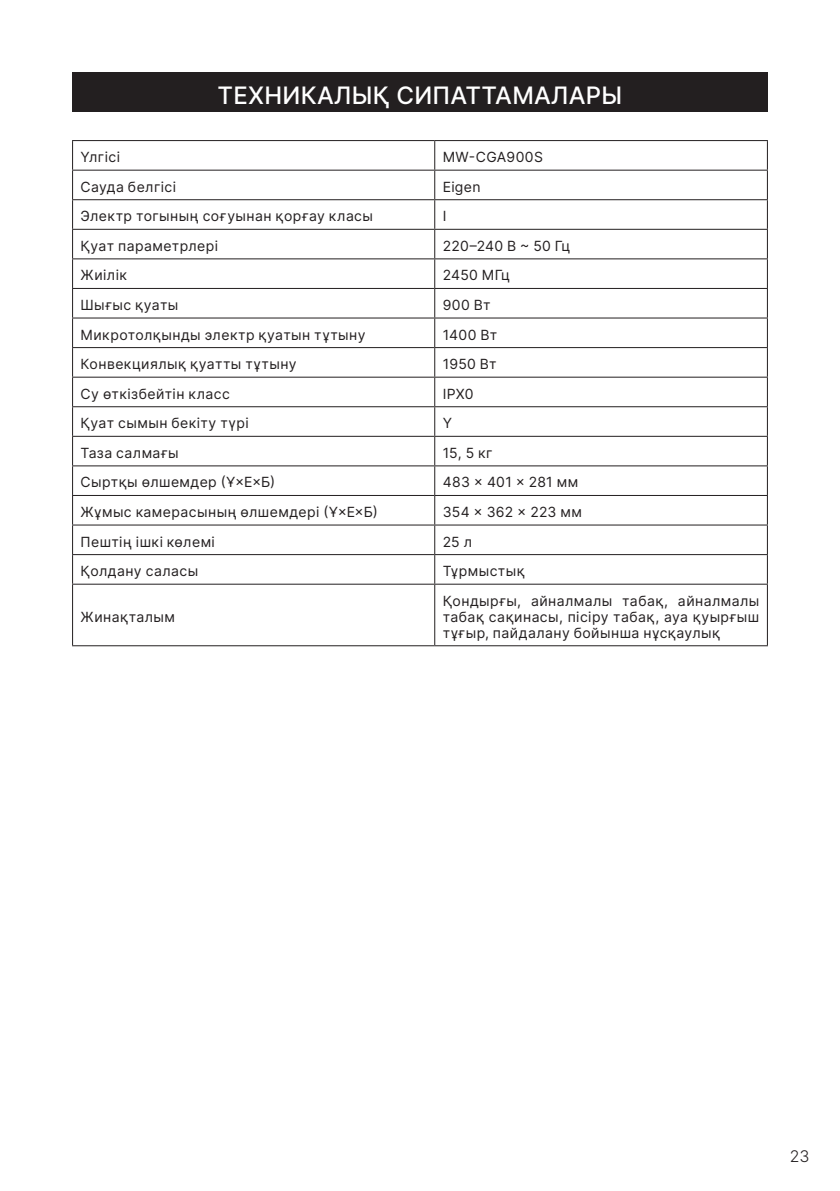
<style>
.page{position:relative;width:840px;height:1191px;background:#fff}
.page>*{position:absolute;margin:0;border:0;box-sizing:border-box;transform-origin:0 0}
.Заголовок_раздела{font:24px "Inter V";letter-spacing:.01em;color:#fff}
.t1{font:16px "Inter V";color:#231f20}
.t2{font:14px/16px "Inter V";letter-spacing:.03em;color:#231f20;text-align:justify}
.t3{font:14px "Inter V";letter-spacing:.01em;color:#231f20}
</style>
<div class="page">
<svg style="left:73px;top:141px;width:693px;height:504px"></svg>
<hr style="left:72px;top:140px;width:362px;height:1px;background:#231f20">
<hr style="left:434px;top:140px;width:333px;height:1px;background:#231f20">
<hr style="left:72px;top:170px;width:362px;height:1px;background:#231f20">
<hr style="left:434px;top:170px;width:333px;height:1px;background:#231f20">
<hr style="left:72px;top:199px;width:362px;height:1px;background:#231f20">
<hr style="left:434px;top:199px;width:333px;height:1px;background:#231f20">
<hr style="left:72px;top:229px;width:362px;height:1px;background:#231f20">
<hr style="left:434px;top:229px;width:333px;height:1px;background:#231f20">
<hr style="left:72px;top:258px;width:362px;height:1px;background:#231f20">
<hr style="left:434px;top:258px;width:333px;height:1px;background:#231f20">
<hr style="left:72px;top:288px;width:362px;height:1px;background:#231f20">
<hr style="left:434px;top:288px;width:333px;height:1px;background:#231f20">
<hr style="left:72px;top:317px;width:362px;height:1px;background:#231f20">
<hr style="left:434px;top:317px;width:333px;height:1px;background:#231f20">
<hr style="left:72px;top:347px;width:362px;height:1px;background:#231f20">
<hr style="left:434px;top:347px;width:333px;height:1px;background:#231f20">
<hr style="left:72px;top:377px;width:362px;height:1px;background:#231f20">
<hr style="left:434px;top:377px;width:333px;height:1px;background:#231f20">
<hr style="left:72px;top:406px;width:362px;height:1px;background:#231f20">
<hr style="left:434px;top:406px;width:333px;height:1px;background:#231f20">
<hr style="left:72px;top:436px;width:362px;height:1px;background:#231f20">
<hr style="left:434px;top:436px;width:333px;height:1px;background:#231f20">
<hr style="left:72px;top:465px;width:362px;height:1px;background:#231f20">
<hr style="left:434px;top:465px;width:333px;height:1px;background:#231f20">
<hr style="left:72px;top:495px;width:362px;height:1px;background:#231f20">
<hr style="left:434px;top:495px;width:333px;height:1px;background:#231f20">
<hr style="left:72px;top:524px;width:362px;height:1px;background:#231f20">
<hr style="left:434px;top:524px;width:333px;height:1px;background:#231f20">
<hr style="left:72px;top:554px;width:362px;height:1px;background:#231f20">
<svg style="left:72px;top:141px;width:1px;height:442px"></svg>
<hr style="left:434px;top:554px;width:333px;height:1px;background:#231f20">
<svg style="left:434px;top:141px;width:1px;height:442px"></svg>
<svg style="left:766px;top:141px;width:1px;height:442px"></svg>
<hr style="left:72px;top:583px;width:362px;height:1px;background:#231f20">
<hr style="left:72px;top:584px;width:1px;height:61px;background:#231f20">
<hr style="left:434px;top:583px;width:333px;height:1px;background:#231f20">
<hr style="left:434px;top:584px;width:1px;height:61px;background:#231f20">
<hr style="left:766px;top:584px;width:1px;height:61px;background:#231f20">
<hr style="left:72px;top:645px;width:362px;height:1px;background:#231f20">
<hr style="left:434px;top:645px;width:333px;height:1px;background:#231f20">
<div style="left:72px;top:72px;width:695px;height:40px;background:#231f20"></div>
<p class="Заголовок_раздела" style="left:217px;top:77px;width:406px">ТЕХНИКАЛЫҚ СИПАТТАМАЛАРЫ</p>
<p class="t2" style="left:80px;top:149px;width:41px">Үлгісі</p>
<p class="t2" style="left:442px;top:149px;width:102px">MW-CGA900S</p>
<p class="t2" style="left:80px;top:178px;width:97px">Сауда белгісі</p>
<p class="t2" style="left:442px;top:178px;width:39px">Eigen</p>
<p class="t2" style="left:80px;top:208px;width:294px">Электр тогының соғуынан қорғау класы</p>
<p class="t2" style="left:442px;top:208px;width:5px">I</p>
<p class="t2" style="left:80px;top:237px;width:139px">Қуат параметрлері</p>
<p class="t3" style="left:442px;top:236px;width:129px">220–240 В ~ 50 Гц</p>
<p class="t2" style="left:80px;top:267px;width:48px">Жиілік</p>
<p class="t2" style="left:442px;top:267px;width:69px">2450 МГц</p>
<p class="t2" style="left:80px;top:297px;width:99px">Шығыс қуаты</p>
<p class="t2" style="left:442px;top:297px;width:49px">900 Вт</p>
<p class="t2" style="left:80px;top:326px;width:286px">Микротолқынды электр қуатын тұтыну</p>
<p class="t2" style="left:442px;top:326px;width:56px">1400 Вт</p>
<p class="t2" style="left:80px;top:356px;width:217px">Конвекциялық қуатты тұтыну</p>
<p class="t2" style="left:442px;top:356px;width:55px">1950 Вт</p>
<p class="t2" style="left:80px;top:385px;width:151px">Су өткізбейтін класс</p>
<p class="t2" style="left:442px;top:385px;width:32px">IPX0</p>
<p class="t2" style="left:80px;top:415px;width:169px">Қуат сымын бекіту түрі</p>
<p class="t2" style="left:442px;top:415px;width:11px">Y</p>
<p class="t2" style="left:80px;top:444px;width:99px">Таза салмағы</p>
<p class="t2" style="left:442px;top:444px;width:51px">15, 5 кг</p>
<p class="t2" style="left:80px;top:474px;width:196px">Сыртқы өлшемдер (Ұ×Е×Б)</p>
<p class="t2" style="left:442px;top:474px;width:137px">483 × 401 × 281 мм</p>
<p class="t2" style="left:80px;top:503px;width:298px">Жұмыс камерасының өлшемдері (Ұ×Е×Б)</p>
<p class="t2" style="left:442px;top:503px;width:141px">354 × 362 × 223 мм</p>
<p class="t2" style="left:80px;top:533px;width:136px">Пештің ішкі көлемі</p>
<p class="t2" style="left:442px;top:533px;width:31px">25 л</p>
<p class="t2" style="left:80px;top:563px;width:119px">Қолдану саласы</p>
<p class="t2" style="left:442px;top:563px;width:84px">Тұрмыстық</p>
<p class="t2" style="left:80px;top:608px;width:96px">Жинақталым</p>
<p class="t2" style="left:442px;top:592px;width:318px">Қондырғы, айналмалы табақ, айналмалы табақ сақинасы, пісіру табақ, ауа қуырғыш тұғыр, пайдалану бойынша нұсқаулық</p>
<p class="t1" style="left:789px;top:1144px;width:21px">23</p>
</div>
